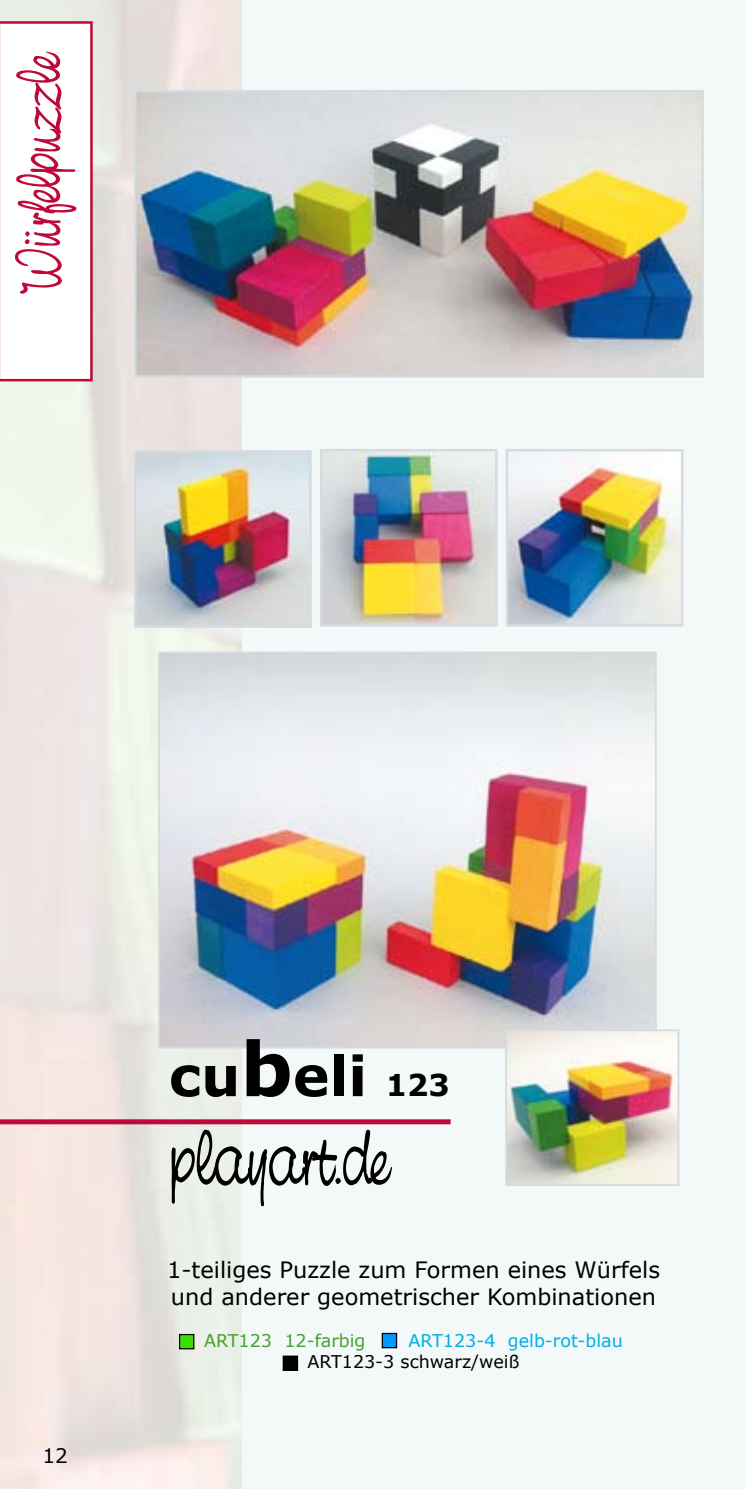
<style>
.page{position:relative;width:745px;height:1489px;background:#fff}
.page>*{position:absolute;margin:0;border:0;box-sizing:border-box;transform-origin:0 0}
.t1{font:75px "Nevison Cas D";color:#000}
.t2{font:60px "Nevison Cas D";color:#be093a}
.t3{font:700 55px "Verdana";color:#000}
.t4{font:22.5px/27px "Verdana";color:#000}
.t5{font:20px "Verdana";color:#000}
.t6{font:17.5px "Verdana";color:#00aee5}
.t7{font:17.5px "Verdana";color:#000}
.t8{font:17.5px "Verdana";color:#45a12b}
.s1{font-size:75px}
.s2{font-size:30px}
</style>
<div class="page">
<div style="left:242px;top:0;width:502px;height:1488px;background:#f3f8f8"></div>
<img style="left:161px;top:654px;width:492px;height:391px">
<div style="left:158px;top:651px;width:498px;height:397px;border:2px solid #d5dce0"></div>
<img style="left:508px;top:1032px;width:168px;height:150px">
<div style="left:505px;top:1029px;width:174px;height:156px;border:2px solid #d5dce0"></div>
<img style="left:137px;top:453px;width:171px;height:171px">
<div style="left:134px;top:450px;width:177px;height:177px;border:2px solid #d5dce0"></div>
<div style="left:179px;top:1334px;width:15px;height:14px;background:#3be000"></div>
<div style="left:179px;top:1333px;width:15px;height:16px;border:1px solid #000"></div>
<div style="left:382px;top:1333px;width:14px;height:14px;background:#09f"></div>
<div style="left:381px;top:1332px;width:16px;height:16px;border:1px solid #000"></div>
<div style="left:283px;top:1355px;width:14px;height:15px;background:#000"></div>
<div style="left:282px;top:1355px;width:16px;height:15px;border:1px solid #000"></div>
<img style="left:137px;top:93px;width:563px;height:282px">
<div style="left:134px;top:90px;width:569px;height:288px;border:2px solid #d5dce0"></div>
<img style="left:508px;top:452px;width:172px;height:171px">
<div style="left:505px;top:449px;width:178px;height:177px;border:2px solid #d5dce0"></div>
<img style="left:322px;top:452px;width:172px;height:171px">
<div style="left:319px;top:449px;width:178px;height:177px;border:2px solid #d5dce0"></div>
<svg style="left:0;top:21px;width:93px;height:360px"></svg>
<div style="left:0;top:1119px;width:450px;height:5px;background:#be093a"></div>
<h2 class="t2" style="left:3px;top:293px;width:243px;rotate:-90deg">Würfelpuzzle</h2>
<p class="t5" style="left:43px;top:1442px;width:27px">12</p>
<h3 class="t3" style="left:169px;top:1041px;width:282px">cu<span class="s1">b</span>eli <span class="s2">123</span></h3>
<h1 class="t1" style="left:170px;top:1113px;width:220px">playart.de</h1>
<p class="t4" style="left:167px;top:1254px;width:494px">1-teiliges Puzzle zum Formen eines Würfels und anderer geometrischer Kombinationen</p>
<p class="t8" style="left:204px;top:1328px;width:163px">ART123 12-farbig</p>
<p class="t6" style="left:408px;top:1328px;width:216px">ART123-4 gelb-rot-blau</p>
<p class="t7" style="left:307px;top:1349px;width:213px">ART123-3 schwarz/weiß</p>
</div>
